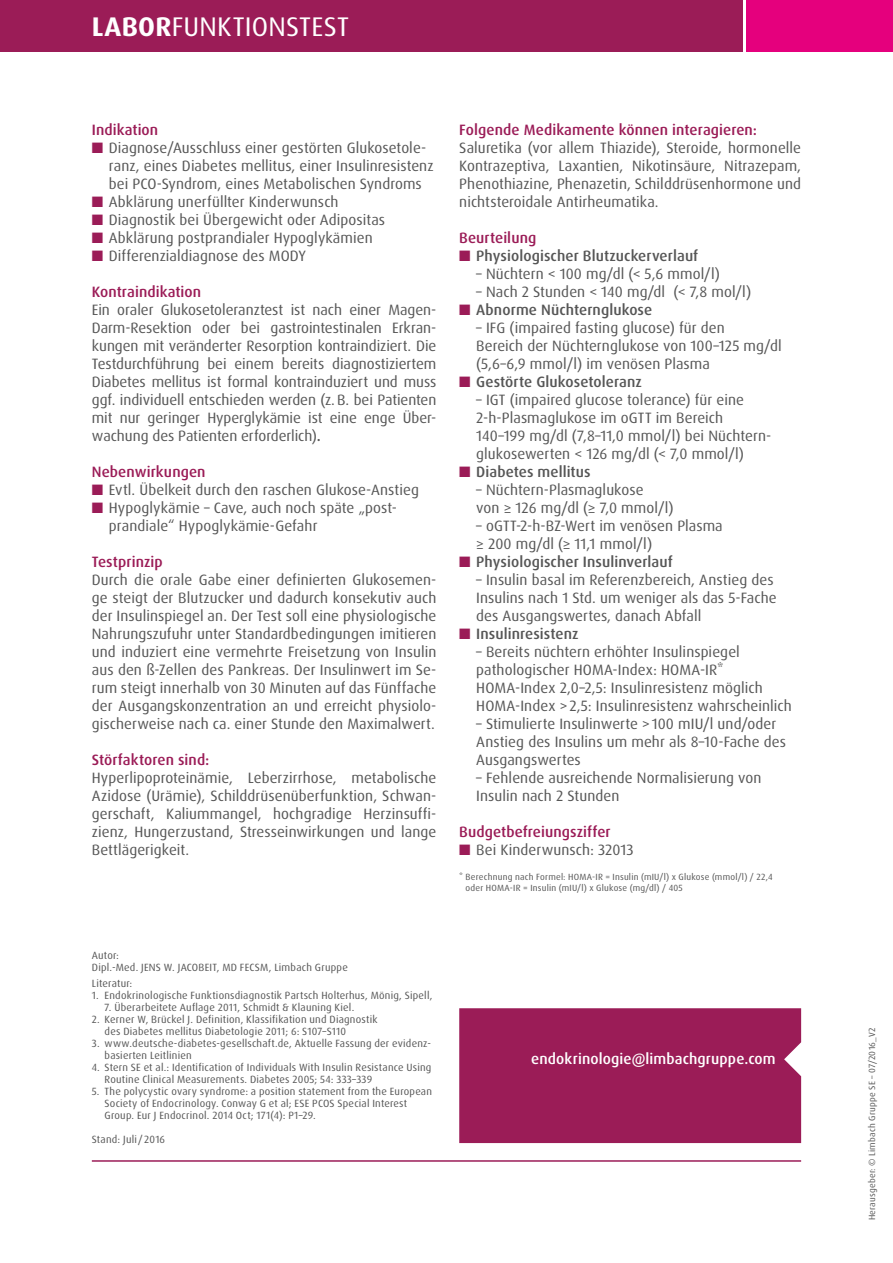
<style>
.page{position:relative;width:893px;height:1263px;background:#fff}
.page>*{position:absolute;margin:0;border:0;box-sizing:border-box;transform-origin:0 0}
.t1{font:27px "Dax Pro";letter-spacing:.01em;color:#fff}
.t2{font:15px/18px "Dax Pro";letter-spacing:.005em;color:#565656}
.t3{font:500 15px "Dax Pro";letter-spacing:.005em;color:#565656}
.t4{font:500 15px "Dax Pro";letter-spacing:.005em;color:#9b1c57}
.t5{font:500 15px "Dax Pro";letter-spacing:.01em;color:#fff}
.t6{font:10.5px/12px "Dax Pro";letter-spacing:.02em;color:#565656}
.t7{font:9px/10.8px "Dax Pro";letter-spacing:.025em;color:#565656}
.s1{font-weight:700}
.s2{color:#9b1c57}
.s3{font-weight:500}
</style>
<div class="page">
<hr style="left:92px;top:1160px;width:709px;height:2px;background:#9b1c57">
<div style="left:0;top:0;width:742px;height:51px;background:#9b1c57"></div>
<div style="left:746px;top:0;width:147px;height:51px;background:#e5007d"></div>
<div style="left:459px;top:1008px;width:342px;height:135px;background:#9b1c57"></div>
<h1 class="t1" style="left:92px;top:9px;width:259px"><span class="s1">LABOR</span>FUNKTIONSTEST</h1>
<p class="t4" style="left:92px;top:120px;width:68px">Indikation</p>
<p class="t2" style="left:109px;top:139px;width:326px;text-indent:-17px"><span class="s2">■</span> Diagnose/Ausschluss einer gestörten Glukosetole&shy;ranz, eines Diabetes mellitus, einer Insulinresistenz bei PCO-Syndrom, eines Metabolischen Syndroms</p>
<p class="t2" style="left:92px;top:193px;width:248px"><span class="s2">■</span> Abklärung unerfüllter Kinderwunsch</p>
<p class="t2" style="left:92px;top:211px;width:295px"><span class="s2">■</span> Diagnostik bei Übergewicht oder Adipositas</p>
<p class="t2" style="left:92px;top:229px;width:282px"><span class="s2">■</span> Abklärung postprandialer Hypoglykämien</p>
<p class="t2" style="left:92px;top:247px;width:216px"><span class="s2">■</span> Differenzialdiagnose des MODY</p>
<p class="t4" style="left:92px;top:282px;width:111px">Kontraindikation</p>
<p class="t2" style="left:92px;top:301px;width:346px;text-align:justify">Ein oraler Glukosetoleranztest ist nach einer Magen-Darm-Resektion oder bei gastrointestinalen Erkran&shy;kungen mit veränderter Resorption kontraindiziert. Die Testdurchführung bei einem bereits diagnostiziertem Diabetes mellitus ist formal kontrainduziert und muss ggf. individuell entschieden werden (z. B. bei Patienten mit nur geringer Hyperglykämie ist eine enge Über&shy;wachung des Patienten erforderlich)<span class="s3">.</span></p>
<p class="t4" style="left:92px;top:462px;width:115px">Nebenwirkungen</p>
<p class="t2" style="left:92px;top:481px;width:329px"><span class="s2">■</span> Evtl. Übelkeit durch den raschen Glukose-Anstieg</p>
<p class="t2" style="left:109px;top:499px;width:288px;text-indent:-17px"><span class="s2">■</span> Hypoglykämie – Cave, auch noch späte „post&shy;prandiale“ Hypoglykämie-Gefahr</p>
<p class="t4" style="left:92px;top:552px;width:73px">Testprinzip</p>
<p class="t2" style="left:92px;top:571px;width:346px;text-align:justify">Durch die orale Gabe einer definierten Glukosemen&shy;ge steigt der Blutzucker und dadurch konsekutiv auch der Insulinspiegel an. Der Test soll eine physiologische Nahrungszufuhr unter Standardbedingungen imitieren und induziert eine vermehrte Freisetzung von Insulin aus den ß-Zellen des Pankreas. Der Insulinwert im Se&shy;rum steigt innerhalb von 30 Minuten auf das Fünffache der Ausgangskonzentration an und erreicht physiolo&shy;gischerweise nach ca. einer Stunde den Maximalwert.</p>
<p class="t4" style="left:92px;top:750px;width:119px">Störfaktoren sind:</p>
<p class="t2" style="left:92px;top:769px;width:346px;text-align:justify">Hyperlipoproteinämie, Leberzirrhose, metabolische Azidose (Urämie), Schilddrüsenüberfunktion, Schwan&shy;gerschaft, Kaliummangel, hochgradige Herzinsuffi&shy;zienz, Hungerzustand, Stresseinwirkungen und lange Bettlägerigkeit.</p>
<p class="t6" style="left:92px;top:949px;width:258px">Autor:<br>Dipl.-Med. JENS W. JACOBEIT, MD FECSM, Limbach Gruppe</p>
<p class="t6" style="left:92px;top:977px;width:42px">Literatur:</p>
<p class="t6" style="left:92px;top:989px;width:342px">1. Endokrinologische Funktionsdiagnostik Partsch Holterhus, Mönig, Sipell,</p>
<p class="t6" style="left:105px;top:1001px;width:251px">7. Überarbeitete Auflage 2011, Schmidt &amp; Klauning Kiel.</p>
<p class="t6" style="left:105px;top:1013px;width:274px;text-indent:-13px">2. Kerner W, Brückel J. Definition, Klassifikation und Diagnostik des Diabetes mellitus Diabetologie 2011; 6: S107–S110</p>
<p class="t6" style="left:105px;top:1037px;width:328px;text-indent:-13px">3. www.deutsche-diabetes-gesellschaft.de, Aktuelle Fassung der evidenz&shy;basierten Leitlinien</p>
<p class="t6" style="left:105px;top:1061px;width:328px;text-indent:-13px">4. Stern SE et al.: Identification of Individuals With Insulin Resistance Using<br>Routine Clinical Measurements. Diabetes 2005; 54: 333–339</p>
<p class="t6" style="left:105px;top:1085px;width:329px;text-indent:-13px">5. The polycystic ovary syndrome: a position statement from the European<br>Society of Endocrinology. Conway G et al; ESE PCOS Special Interest<br>Group. Eur J Endocrinol. 2014 Oct; 171(4): P1–29.</p>
<p class="t6" style="left:92px;top:1133px;width:75px">Stand: Juli/2016</p>
<p class="t4" style="left:459px;top:120px;width:299px">Folgende Medikamente können interagieren:</p>
<p class="t2" style="left:459px;top:139px;width:343px;text-align:justify">Saluretika (vor allem Thiazide), Steroide, hormonelle Kontrazeptiva, Laxantien, Nikotinsäure, Nitrazepam, Phenothiazine, Phenazetin, Schilddrüsenhormone und nichtsteroidale Antirheumatika.</p>
<p class="t4" style="left:459px;top:228px;width:79px">Beurteilung</p>
<p class="t3" style="left:459px;top:246px;width:241px"><span class="s2">■</span> Physiologischer Blutzuckerverlauf</p>
<p class="t2" style="left:476px;top:265px;width:245px">– Nüchtern &lt; 100 mg/dl (&lt; 5,6 mmol/l)</p>
<p class="t2" style="left:476px;top:283px;width:276px">– Nach 2 Stunden &lt; 140 mg/dl (&lt; 7,8 mol/l)</p>
<p class="t3" style="left:459px;top:300px;width:195px"><span class="s2">■</span> Abnorme Nüchternglukose</p>
<p class="t2" style="left:476px;top:319px;width:307px">– IFG (impaired fasting glucose) für den<br>Bereich der Nüchternglukose von 100–125 mg/dl (5,6–6,9 mmol/l) im venösen Plasma</p>
<p class="t3" style="left:459px;top:372px;width:184px"><span class="s2">■</span> Gestörte Glukosetoleranz</p>
<p class="t2" style="left:476px;top:391px;width:297px">– IGT (impaired glucose tolerance) für eine 2-h-Plasmaglukose im oGTT im Bereich 140–199 mg/dl (7,8–11,0 mmol/l) bei Nüchtern&shy;glukosewerten &lt; 126 mg/dl (&lt; 7,0 mmol/l)</p>
<p class="t3" style="left:459px;top:462px;width:133px"><span class="s2">■</span> Diabetes mellitus</p>
<p class="t2" style="left:476px;top:481px;width:199px">– Nüchtern-Plasmaglukose<br>von ≥ 126 mg/dl (≥ 7,0 mmol/l)</p>
<p class="t2" style="left:476px;top:517px;width:248px">– oGTT-2-h-BZ-Wert im venösen Plasma ≥ 200 mg/dl (≥ 11,1 mmol/l)</p>
<p class="t3" style="left:459px;top:552px;width:215px"><span class="s2">■</span> Physiologischer Insulinverlauf</p>
<p class="t2" style="left:476px;top:571px;width:302px">– Insulin basal im Referenzbereich, Anstieg des<br>Insulins nach 1 Std. um weniger als das 5-Fache des Ausgangswertes, danach Abfall</p>
<p class="t3" style="left:459px;top:624px;width:121px"><span class="s2">■</span> Insulinresistenz</p>
<p class="t2" style="left:476px;top:643px;width:317px">– Bereits nüchtern erhöhter Insulinspiegel pathologischer HOMA-Index: HOMA-IR* HOMA-Index 2,0–2,5: Insulinresistenz möglich HOMA-Index &gt;2,5: Insulinresistenz wahrscheinlich</p>
<p class="t2" style="left:476px;top:715px;width:311px">– Stimulierte Insulinwerte &gt;100 mIU/l und/oder<br>Anstieg des Insulins um mehr als 8–10-Fache des<br>Ausgangswertes</p>
<p class="t2" style="left:476px;top:769px;width:287px">– Fehlende ausreichende Normalisierung von<br>Insulin nach 2 Stunden</p>
<p class="t4" style="left:459px;top:822px;width:153px">Budgetbefreiungsziffer</p>
<p class="t2" style="left:459px;top:841px;width:176px"><span class="s2">■</span> Bei Kinderwunsch: 32013</p>
<p class="t7" style="left:466px;top:872px;width:309px;text-indent:-6px">* Berechnung nach Formel: HOMA-IR = Insulin (mIU/l) x Glukose (mmol/l) / 22,4 oder HOMA-IR = Insulin (mIU/l) x Glukose (mg/dl) / 405</p>
<p class="t5" style="left:531px;top:1049px;width:246px">endokrinologie@limbachgruppe.com</p>
<p class="t7" style="left:867px;top:1220px;width:194px;rotate:-90deg">Herausgeber: © Limbach Gruppe SE – 07/2016_V2</p>
</div>
